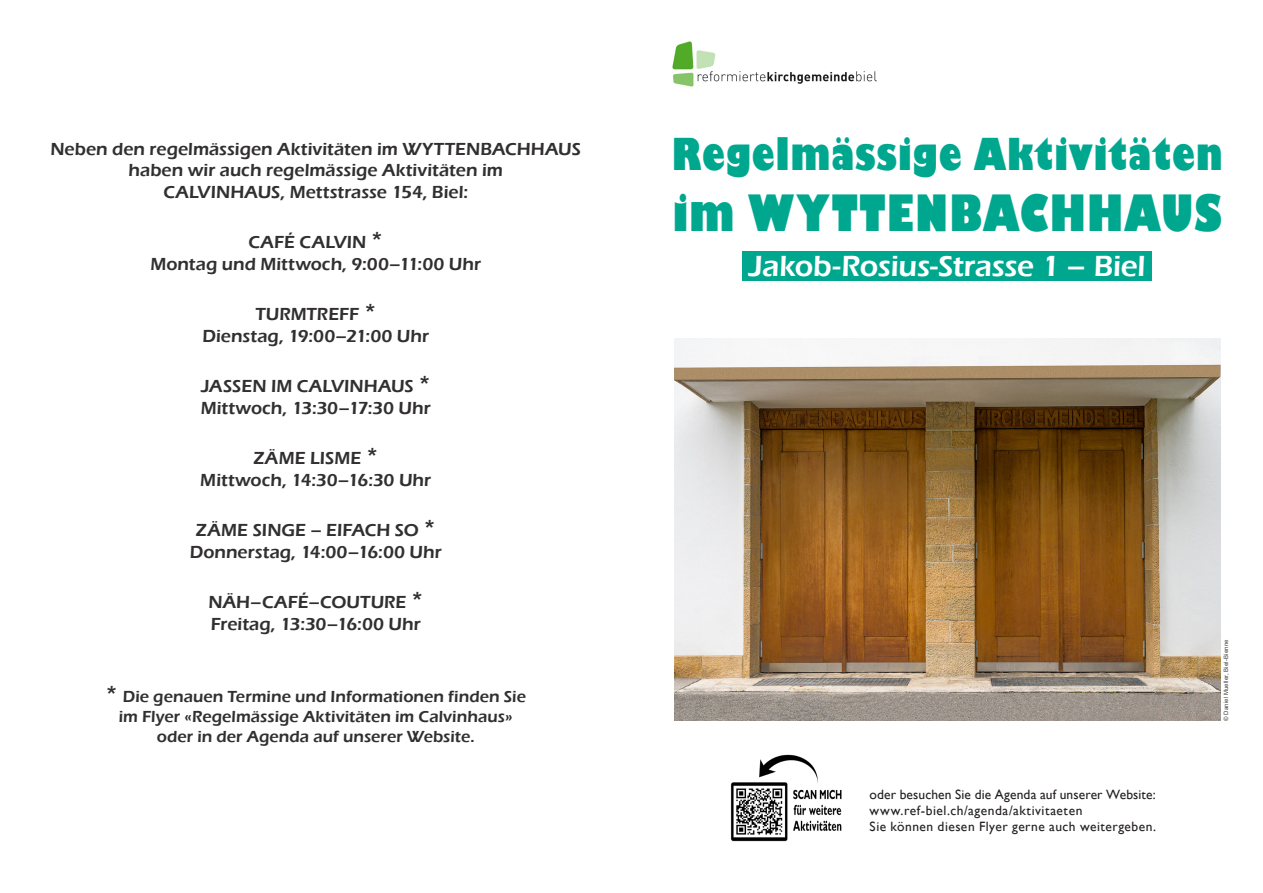
<style>
.page{position:relative;width:1263px;height:893px;background:#fff}
.page>*{position:absolute;margin:0;border:0;box-sizing:border-box;transform-origin:0 0}
.t1{font:800 48.75px "Gill Sans";letter-spacing:.025em;color:#00a78f;scale:.77 1}
.t2{font:800 42.9px "Gill Sans";letter-spacing:.03em;color:#00a78f;scale:.77 1}
.t3{font:600 30px "Eras ITC";letter-spacing:-.01em;color:#fff}
.t4{font:600 18px "Eras ITC";color:#312f30}
.t5{font:600 16.5px "Eras ITC";letter-spacing:.005em;color:#312f30}
.t6{font:13.5px "Gill Sans";letter-spacing:.03em;color:#231f20}
.t7{font:13.5px "Gill Sans";letter-spacing:.01em;color:#231f20}
.t8{font:6px "Arial";letter-spacing:.02em;color:#3e3e3f}
.s1{font-size:24px}
</style>
<div class="page">
<img style="left:674px;top:338px;width:546px;height:383px">
<img style="left:672px;top:41px;width:205px;height:46px">
<div style="left:742px;top:251px;width:410px;height:30px;background:#00a78f"></div>
<img style="left:730px;top:754px;width:112px;height:88px">
<p class="t4" style="left:50px;top:139px;width:532px">Neben den regelmässigen Aktivitäten im WYTTENBACHHAUS</p>
<p class="t4" style="left:129px;top:160px;width:376px">haben wir auch regelmässige Aktivitäten im</p>
<p class="t4" style="left:163px;top:182px;width:306px">CALVINHAUS, Mettstrasse 154, Biel:</p>
<p class="t4" style="left:248px;top:232px;width:136px">CAFÉ CALVIN <span class="s1">*</span></p>
<p class="t4" style="left:150px;top:254px;width:332px">Montag und Mittwoch, 9:00–11:00 Uhr</p>
<p class="t4" style="left:255px;top:304px;width:122px">TURMTREFF <span class="s1">*</span></p>
<p class="t4" style="left:202px;top:326px;width:228px">Dienstag, 19:00–21:00 Uhr</p>
<p class="t4" style="left:201px;top:376px;width:231px">JASSEN IM CALVINHAUS <span class="s1">*</span></p>
<p class="t4" style="left:201px;top:398px;width:231px">Mittwoch, 13:30–17:30 Uhr</p>
<p class="t4" style="left:253px;top:448px;width:126px">ZÄME LISME <span class="s1">*</span></p>
<p class="t4" style="left:200px;top:470px;width:232px">Mittwoch, 14:30–16:30 Uhr</p>
<p class="t4" style="left:196px;top:520px;width:241px">ZÄME SINGE – EIFACH SO <span class="s1">*</span></p>
<p class="t4" style="left:190px;top:542px;width:253px">Donnerstag, 14:00–16:00 Uhr</p>
<p class="t4" style="left:208px;top:592px;width:216px">NÄH–CAFÉ–COUTURE <span class="s1">*</span></p>
<p class="t4" style="left:211px;top:614px;width:211px">Freitag, 13:30–16:00 Uhr</p>
<p class="t5" style="left:106px;top:687px;width:422px"><span class="s1">*</span> Die genauen Termine und Informationen finden Sie</p>
<p class="t5" style="left:119px;top:707px;width:396px">im Flyer «Regelmässige Aktivitäten im Calvinhaus»</p>
<p class="t5" style="left:157px;top:727px;width:319px">oder in der Agenda auf unserer Website.</p>
<p class="t2" style="left:672px;top:128px;width:717px">Regelmässige Aktivitäten</p>
<p class="t1" style="left:673px;top:182px;width:715px">im WYTTENBACHHAUS</p>
<p class="t3" style="left:749px;top:249px;width:398px">Jakob-Rosius-Strasse 1 – Biel</p>
<p class="t7" style="left:870px;top:787px;width:288px">oder besuchen Sie die Agenda auf unserer Website:</p>
<p class="t6" style="left:870px;top:802px;width:214px">www.ref-biel.ch/agenda/aktivitaeten</p>
<p class="t6" style="left:870px;top:818px;width:288px">Sie können diesen Flyer gerne auch weitergeben.</p>
<p class="t8" style="left:1222px;top:721px;width:83px;rotate:-90deg">© Daniel Mueller, Biel-Bienne</p>
</div>
